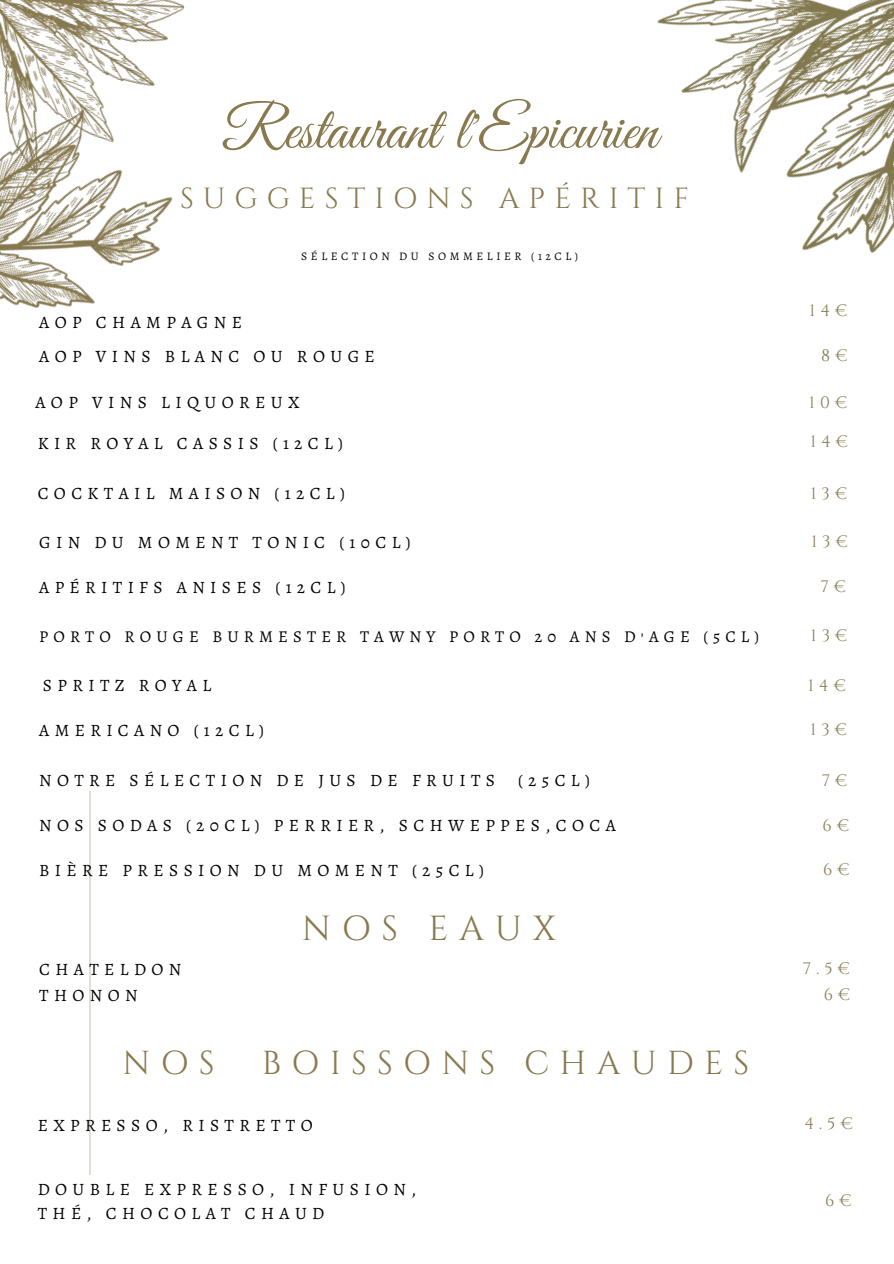
<style>
.page{position:relative;width:894px;height:1264px;background:#fff}
.page>*{position:absolute;margin:0;border:0;box-sizing:border-box;transform-origin:0 0}
.t1{font:60.9px "Great Vibes";color:#88794f}
.t2{font:34.8px "Cinzel";letter-spacing:.31em;color:#88794f}
.t3{font:33.15px "Cinzel";letter-spacing:.31em;color:#88794f}
.t4{font:28.95px "Cinzel";letter-spacing:.31em;color:#88794f}
.t5{font:17.4px "Alegreya SC";letter-spacing:.31em;color:#000}
.t6{font:16.5px "Cinzel";letter-spacing:.31em;color:#88794f}
.t7{font:16.5px "Alegreya SC";letter-spacing:.31em;color:#000}
.t8{font:11.55px "Alegreya SC";letter-spacing:.31em;color:#000}
</style>
<div class="page">
<img style="left:0;top:217px;width:160px;height:91px">
<img style="left:657px;top:0;width:236px;height:253px">
<img style="left:0;top:0;width:185px;height:217px">
<hr style="left:89px;top:791px;width:1px;height:383px;background:#e2dfd4">
<p class="t1" style="left:221px;top:96px;width:437px">Restaurant l'Epicurien</p>
<p class="t4" style="left:180px;top:180px;width:510px">SUGGESTIONS APÉRITIF</p>
<p class="t5" style="left:39px;top:310px;width:204px">AOP CHAMPAGNE</p>
<p class="t8" style="left:301px;top:248px;width:278px">SÉLECTION DU SOMMELIER (12CL)</p>
<p class="t5" style="left:39px;top:345px;width:337px">AOP VINS BLANC OU ROUGE</p>
<p class="t5" style="left:35px;top:391px;width:265px">AOP VINS LIQUOREUX</p>
<p class="t5" style="left:38px;top:431px;width:307px">KIR ROYAL CASSIS (12CL)</p>
<p class="t5" style="left:38px;top:482px;width:308px">COCKTAIL MAISON (12CL)</p>
<p class="t5" style="left:39px;top:530px;width:373px">GIN DU MOMENT TONIC (10CL)</p>
<p class="t5" style="left:39px;top:575px;width:308px">APÉRITIFS ANISES (12CL)</p>
<p class="t7" style="left:39px;top:625px;width:721px">PORTO ROUGE BURMESTER TAWNY PORTO 20 ANS D'AGE (5CL)</p>
<p class="t5" style="left:43px;top:673px;width:170px">SPRITZ ROYAL</p>
<p class="t5" style="left:39px;top:718px;width:226px">AMERICANO (12CL)</p>
<p class="t5" style="left:39px;top:768px;width:457px">NOTRE SÉLECTION DE JUS DE FRUITS</p>
<p class="t5" style="left:518px;top:768px;width:73px">(25CL)</p>
<p class="t5" style="left:39px;top:813px;width:578px">NOS SODAS (20CL) PERRIER, SCHWEPPES,COCA</p>
<p class="t5" style="left:39px;top:858px;width:446px">BIÈRE PRESSION DU MOMENT (25CL)</p>
<p class="t5" style="left:39px;top:957px;width:144px">CHATELDON</p>
<p class="t5" style="left:39px;top:982px;width:100px">THONON</p>
<p class="t2" style="left:301px;top:906px;width:256px">NOS EAUX</p>
<p class="t3" style="left:122px;top:1041px;width:93px">NOS</p>
<p class="t3" style="left:262px;top:1041px;width:489px">BOISSONS CHAUDES</p>
<p class="t5" style="left:38px;top:1112px;width:276px">EXPRESSO, RISTRETTO</p>
<p class="t5" style="left:38px;top:1177px;width:380px">DOUBLE EXPRESSO, INFUSION,</p>
<p class="t5" style="left:38px;top:1200px;width:288px">THÉ, CHOCOLAT CHAUD</p>
<p class="t6" style="left:809px;top:300px;width:39px">14€</p>
<p class="t6" style="left:820px;top:344px;width:28px">8 €</p>
<p class="t6" style="left:809px;top:391px;width:39px">10€</p>
<p class="t6" style="left:810px;top:431px;width:39px">14€</p>
<p class="t6" style="left:810px;top:483px;width:38px">13€</p>
<p class="t6" style="left:811px;top:531px;width:38px">13€</p>
<p class="t6" style="left:820px;top:575px;width:27px">7 €</p>
<p class="t6" style="left:810px;top:625px;width:38px">13€</p>
<p class="t6" style="left:807px;top:675px;width:39px">14€</p>
<p class="t6" style="left:810px;top:718px;width:38px">13€</p>
<p class="t6" style="left:821px;top:770px;width:27px">7 €</p>
<p class="t6" style="left:822px;top:814px;width:28px">6 €</p>
<p class="t6" style="left:822px;top:859px;width:28px">6 €</p>
<p class="t6" style="left:802px;top:957px;width:49px">7.5€</p>
<p class="t6" style="left:823px;top:984px;width:28px">6 €</p>
<p class="t6" style="left:804px;top:1113px;width:50px">4.5€</p>
<p class="t6" style="left:824px;top:1190px;width:28px">6 €</p>
</div>
